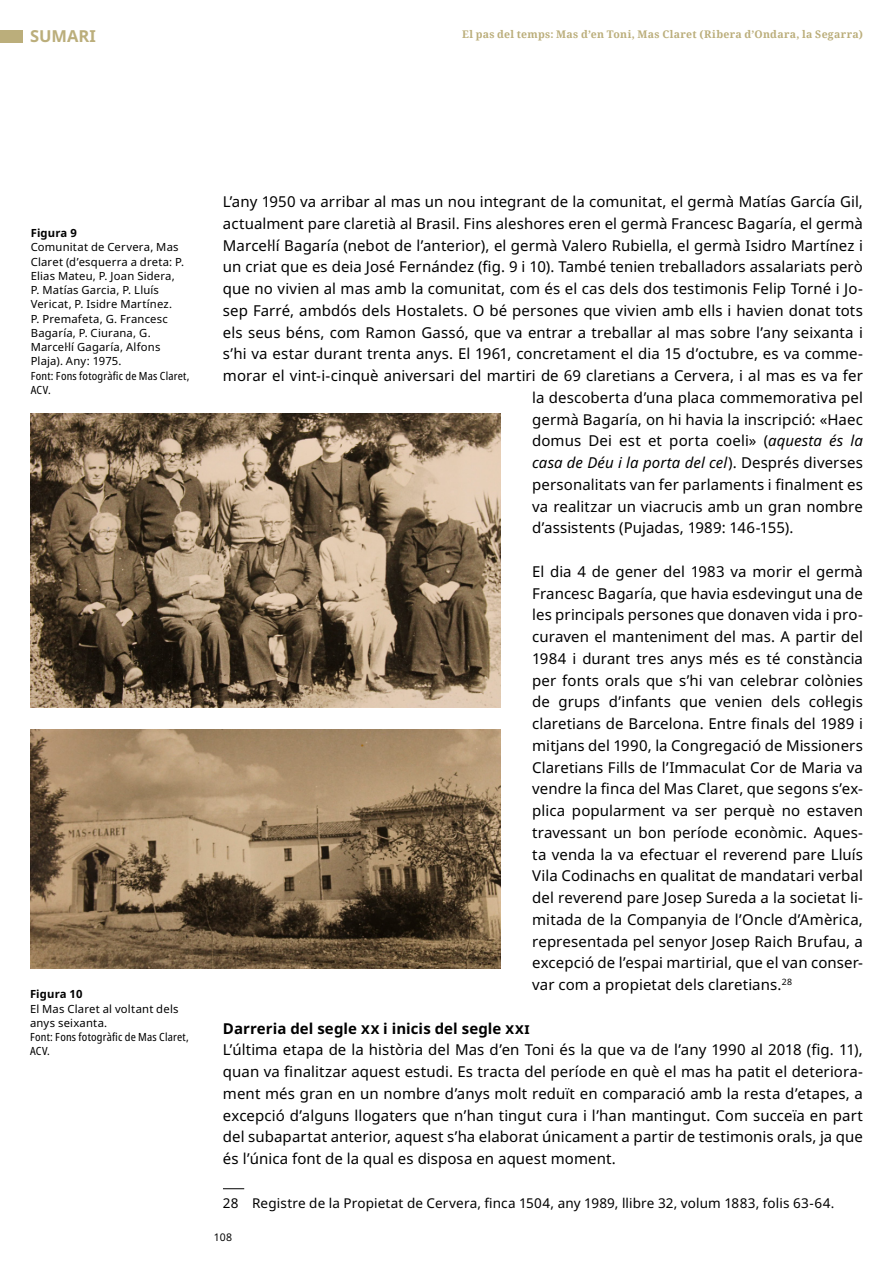
<style>
.page{position:relative;width:893px;height:1263px;background:#fff}
.page>*{position:absolute;margin:0;border:0;box-sizing:border-box;transform-origin:0 0}
.t1{font:700 16.5px "Noto Sans";color:#bbae7b}
.t2{font:15px/21.8px "Noto Sans";letter-spacing:.005em;color:#000;text-align:justify}
.t3{font:italic 15px "Noto Sans";letter-spacing:.005em;color:#000}
.t4{font:700 15px "Noto Sans";letter-spacing:.005em;color:#000}
.t5{font:13.5px "Noto Sans";letter-spacing:.01em;color:#000}
.t6{font:11.25px/14.2px "Noto Sans";letter-spacing:.015em;color:#000}
.t7{font:condensed 11.25px/14.2px "Noto Sans";letter-spacing:.02em;color:#000}
.t8{font:700 11.25px "Noto Sans";letter-spacing:.01em;color:#000}
.t9{font:700 10.5px "Noto Serif";letter-spacing:.025em;color:#bbae7b}
.t10{font:10.5px "Noto Sans";color:#000}
.s1{font-style:italic}
.s2{font-style:normal}
</style>
<div class="page">
<div style="left:0;top:30px;width:22px;height:12px;background:#bbae7b"></div>
<svg style="left:223px;top:1188px;width:21px;height:1px"></svg>
<img style="left:31px;top:729px;width:469px;height:239px">
<img style="left:31px;top:413px;width:469px;height:294px">
<p class="t1" style="left:30px;top:24px;width:67px">SUMARI</p>
<p class="t9" style="left:462px;top:26px;width:402px">El pas del temps: Mas d’en Toni, Mas Claret (Ribera d’Ondara, la Segarra)</p>
<p class="t8" style="left:31px;top:225px;width:48px">Figura 9</p>
<p class="t6" style="left:31px;top:240px;width:155px">Comunitat de Cervera, Mas<br>Claret (d’esquerra a dreta: P.<br>Elias Mateu, P. Joan Sidera,<br>P. Matías Garcia, P. Lluís<br>Vericat, P. Isidre Martínez.<br>P. Premafeta, G. Francesc<br>Bagaría, P. Ciurana, G.<br>Marcel·lí Gagaría, Alfons<br>Plaja). Any: 1975.</p>
<p class="t7" style="left:31px;top:369px;width:160px">Font: Fons fotogràfic de Mas Claret,<br>ACV.</p>
<p class="t8" style="left:30px;top:986px;width:54px">Figura 10</p>
<p class="t6" style="left:30px;top:1002px;width:150px">El Mas Claret al voltant dels anys seixanta.</p>
<p class="t7" style="left:30px;top:1030px;width:160px">Font: Fons fotogràfic de Mas Claret,<br>ACV.</p>
<p class="t2" style="left:223px;top:191px;width:641px">L’any 1950 va arribar al mas un nou integrant de la comunitat, el germà Matías García Gil,</p>
<p class="t2" style="left:223px;top:213px;width:641px">actualment pare claretià al Brasil. Fins aleshores eren el germà Francesc Bagaría, el germà</p>
<p class="t2" style="left:223px;top:235px;width:641px">Marcel·lí Bagaría (nebot de l’anterior), el germà Valero Rubiella, el germà Isidro Martínez i</p>
<p class="t2" style="left:223px;top:256px;width:641px">un criat que es deia José Fernández (fig. 9 i 10). També tenien treballadors assalariats però</p>
<p class="t2" style="left:223px;top:278px;width:641px">que no vivien al mas amb la comunitat, com és el cas dels dos testimonis Felip Torné i Jo-</p>
<p class="t2" style="left:223px;top:300px;width:641px">sep Farré, ambdós dels Hostalets. O bé persones que vivien amb ells i havien donat tots</p>
<p class="t2" style="left:223px;top:322px;width:641px">els seus béns, com Ramon Gassó, que va entrar a treballar al mas sobre l’any seixanta i</p>
<p class="t2" style="left:223px;top:343px;width:641px">s’hi va estar durant trenta anys. El 1961, concretament el dia 15 d’octubre, es va comme-</p>
<p class="t2" style="left:223px;top:365px;width:641px">morar el vint-i-cinquè aniversari del martiri de 69 claretians a Cervera, i al mas es va fer</p>
<p class="t2" style="left:532px;top:387px;width:332px">la descoberta d’una placa commemorativa pel</p>
<p class="t2" style="left:532px;top:409px;width:332px">germà Bagaría, on hi havia la inscripció: «Haec</p>
<p class="t2" style="left:532px;top:430px;width:332px">domus Dei est et porta coeli» (<span class="s1">aquesta és la</span></p>
<p class="t3" style="left:532px;top:452px;width:332px">casa de Déu i la porta del cel<span class="s2">). Després diverses</span></p>
<p class="t2" style="left:532px;top:474px;width:332px">personalitats van fer parlaments i finalment es</p>
<p class="t2" style="left:532px;top:496px;width:332px">va realitzar un viacrucis amb un gran nombre</p>
<p class="t2" style="left:532px;top:517px;width:263px">d’assistents (Pujadas, 1989: 146-155).</p>
<p class="t2" style="left:532px;top:561px;width:332px">El dia 4 de gener del 1983 va morir el germà Francesc Bagaría, que havia esdevingut una de les principals persones que donaven vida i pro&shy;curaven el manteniment del mas. A partir del 1984 i durant tres anys més es té constància per fonts orals que s’hi van celebrar colònies de grups d’infants que venien dels col·legis claretians de Barcelona. Entre finals del 1989 i mitjans del 1990, la Congregació de Missioners Claretians Fills de l’Immaculat Cor de Maria va vendre la finca del Mas Claret, que segons s’ex&shy;plica popularment va ser perquè no estaven travessant un bon període econòmic. Aques&shy;ta venda la va efectuar el reverend pare Lluís Vila Codinachs en qualitat de mandatari verbal del reverend pare Josep Sureda a la societat li&shy;mitada de la Companyia de l’Oncle d’Amèrica, representada pel senyor Josep Raich Brufau, a excepció de l’espai martirial, que el van conser&shy;var com a propietat dels claretians.<sup>28</sup></p>
<p class="t4" style="left:223px;top:1017px;width:308px">Darreria del segle xx i inicis del segle xxi</p>
<p class="t2" style="left:223px;top:1039px;width:641px">L’última etapa de la història del Mas d’en Toni és la que va de l’any 1990 al 2018 (fig. 11), quan va finalitzar aquest estudi. Es tracta del període en què el mas ha patit el deteriora&shy;ment més gran en un nombre d’anys molt reduït en comparació amb la resta d’etapes, a excepció d’alguns llogaters que n’han tingut cura i l’han mantingut. Com succeïa en part del subapartat anterior, aquest s’ha elaborat únicament a partir de testimonis orals, ja que és l’única font de la qual es disposa en aquest moment.</p>
<p class="t5" style="left:223px;top:1193px;width:613px">28 Registre de la Propietat de Cervera, finca 1504, any 1989, llibre 32, volum 1883, folis 63-64.</p>
<p class="t10" style="left:214px;top:1229px;width:20px">108</p>
</div>
